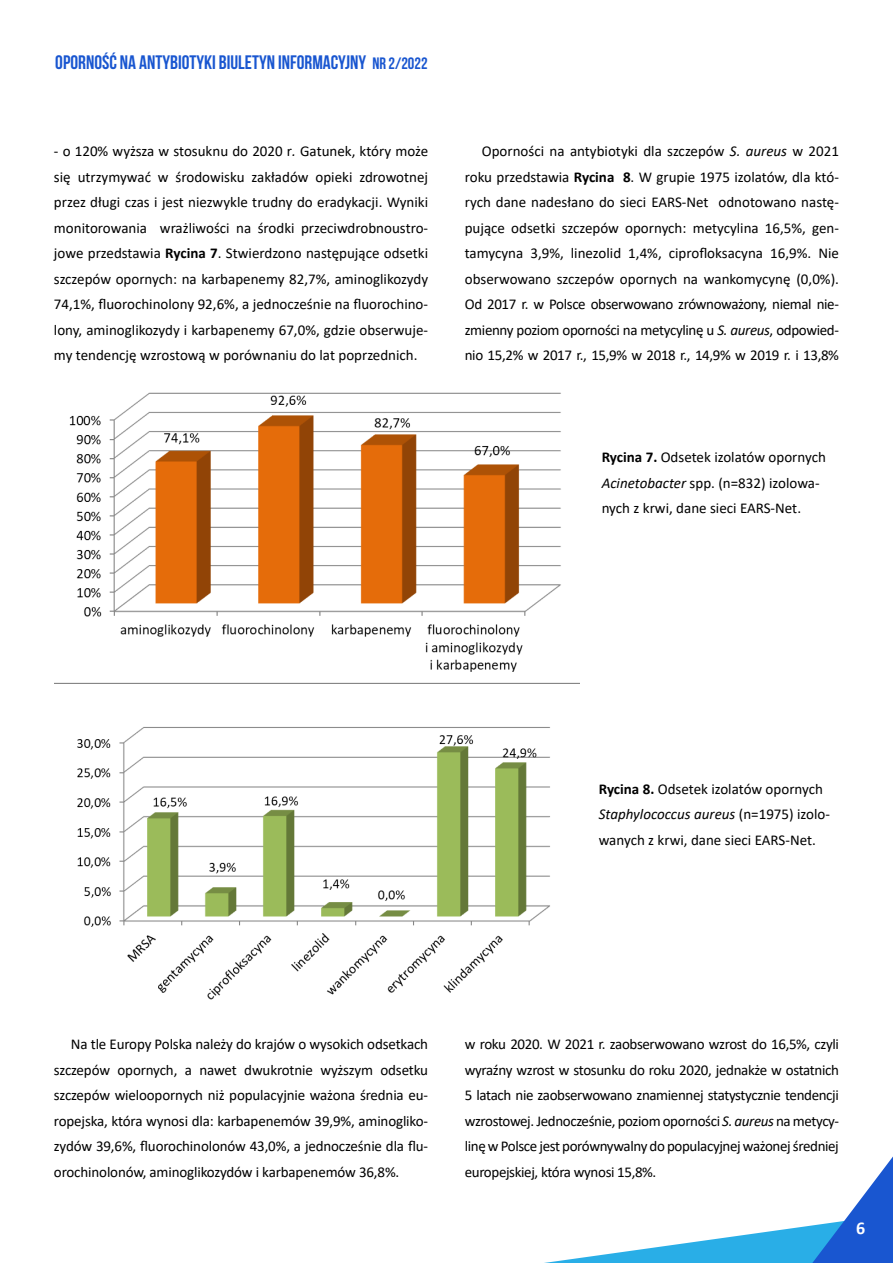
<style>
.page{position:relative;width:893px;height:1263px;background:#fff}
.page>*{position:absolute;margin:0;border:0;box-sizing:border-box;transform-origin:0 0}
.t1{font:700 19.5px "Bebas Neue";color:#1956d0}
.t2{font:700 18px "Calibri";color:#fff}
.t3{font:15px/25.5px "Calibri";letter-spacing:-.01em;color:#000;text-align:justify}
.s1{font-size:16.5px}
.s2{font-style:italic}
.s3{font-weight:700}
</style>
<div class="page">
<img style="left:77px;top:727px;width:473px;height:273px">
<img style="left:54px;top:392px;width:525px;height:291px">
<svg style="left:544px;top:1156px;width:349px;height:107px"></svg>
<h1 class="t1" style="left:55px;top:51px;width:374px">OPORNOŚĆ NA ANTYBIOTYKI BIULETYN INFORMACYJNY <span class="s1">nr 2/2022</span></h1>
<p class="t3" style="left:54px;top:138px;width:376px">- o 120% wyższa w stosuknu do 2020 r<span class="s2">.</span> Gatunek, który może się utrzymywać w środowisku zakładów opieki zdrowotnej przez długi czas i jest niezwykle trudny do eradykacji. Wyniki monitorowania wrażliwości na środki przeciwdrobnoustro&shy;jowe przedstawia <span class="s3">Rycina 7</span>. Stwierdzono następujące odsetki szczepów opornych: na karbapenemy 82,7%, aminoglikozydy 74,1%, fluorochinolony 92,6%, a jednocześnie na fluorochino&shy;lony, aminoglikozydy i karbapenemy 67,0%, gdzie obserwuje&shy;my tendencję wzrostową w porównaniu do lat poprzednich.</p>
<p class="t3" style="left:465px;top:138px;width:376px;text-indent:17px">Oporności na antybiotyki dla szczepów <span class="s2">S. aureus</span> w 2021 roku przedstawia <span class="s3">Rycina 8</span>. W grupie 1975 izolatów, dla któ&shy;rych dane nadesłano do sieci EARS-Net odnotowano nastę&shy;pujące odsetki szczepów opornych: metycylina 16,5%, gen&shy;tamycyna 3,9%, linezolid 1,4%, ciprofloksacyna 16,9%. Nie obserwowano szczepów opornych na wankomycynę (0,0%).<br>Od 2017 r. w Polsce obserwowano zrównoważony, niemal nie&shy;zmienny poziom oporności na metycylinę u <span class="s2">S. aureus</span>, odpowied&shy;nio 15,2% w 2017 r., 15,9% w 2018 r., 14,9% w 2019 r. i 13,8%</p>
<p class="t3" style="left:602px;top:444px;width:226px;text-align:left"><span class="s3">Rycina 7.</span> Odsetek izolatów opornych<br><span class="s2">Acinetobacter</span> spp. (n=832) izolowa&shy;nych z krwi, dane sieci EARS-Net.</p>
<p class="t3" style="left:599px;top:776px;width:233px;text-align:left"><span class="s3">Rycina 8.</span> Odsetek izolatów opornych<br><span class="s2">Staphylococcus aureus</span> (n=1975) izolo&shy;wanych z krwi, dane sieci EARS-Net.</p>
<p class="t3" style="left:54px;top:1031px;width:376px;text-indent:17px">Na tle Europy Polska należy do krajów o wysokich odsetkach szczepów opornych, a nawet dwukrotnie wyższym odsetku szczepów wieloopornych niż populacyjnie ważona średnia eu&shy;ropejska, która wynosi dla: karbapenemów 39,9%, aminogliko&shy;zydów 39,6%, fluorochinolonów 43,0%, a jednocześnie dla flu&shy;orochinolonów, aminoglikozydów i karbapenemów 36,8%.</p>
<p class="t3" style="left:465px;top:1031px;width:376px">w roku 2020. W 2021 r. zaobserwowano wzrost do 16,5%, czyli wyraźny wzrost w stosunku do roku 2020, jednakże w ostatnich 5 latach nie zaobserwowano znamiennej statystycznie tendencji wzrostowej. Jednocześnie, poziom oporności <span class="s2">S. aureus</span> na metycy&shy;linę w Polsce jest porównywalny do populacyjnej ważonej średniej europejskiej, która wynosi 15,8%.</p>
<p class="t2" style="left:856px;top:1215px;width:11px">6</p>
</div>
